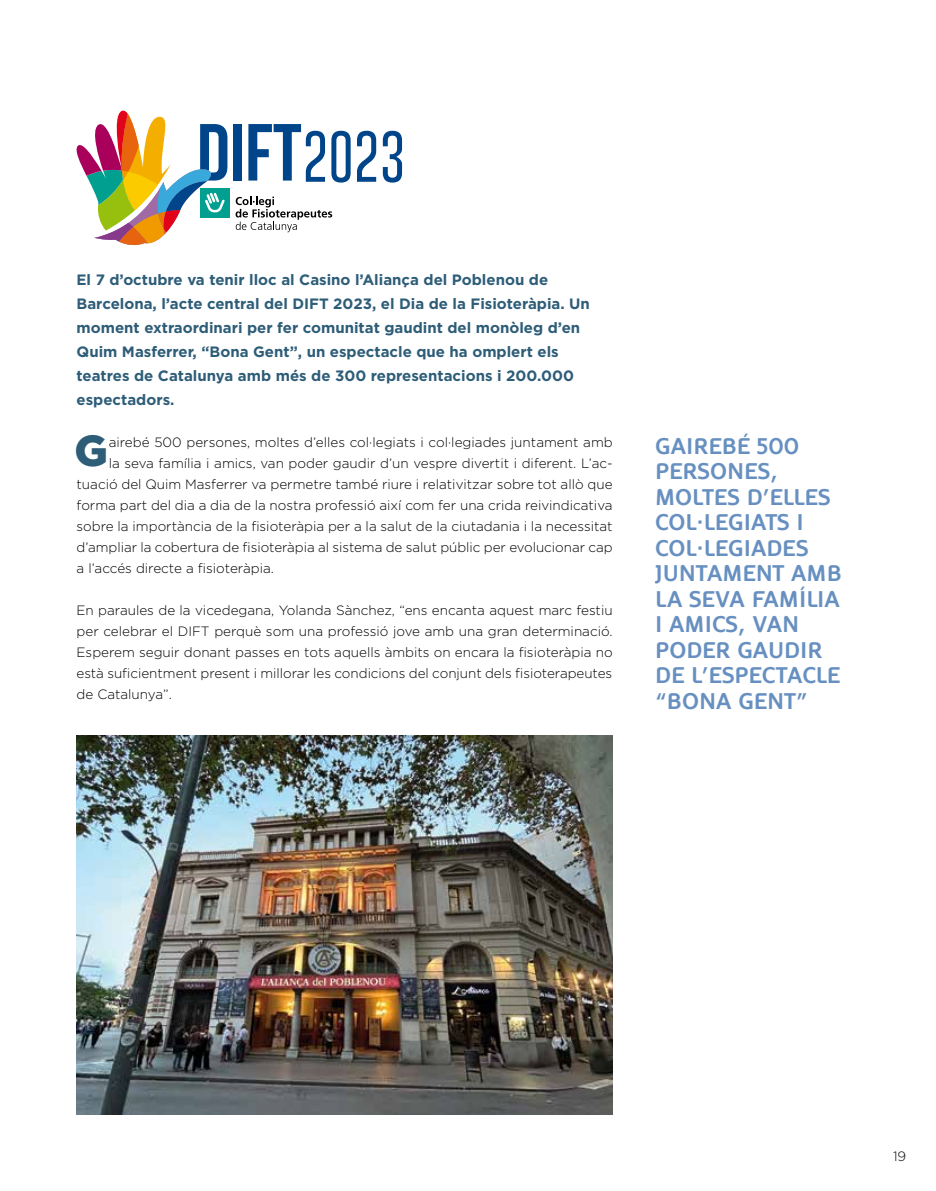
<style>
.page{position:relative;width:936px;height:1191px;background:#fff}
.page>*{position:absolute;margin:0;border:0;box-sizing:border-box;transform-origin:0 0}
.t1{font:900 43.5px "Gotham";color:#2e5d78}
.t2{font:700 22.5px/25.5px "Oblik W01";color:#6790c1}
.t3{font:700 15px/24px "Gotham";color:#2e5d78}
.t4{font:300 13.5px/21px "Gotham";color:#000;text-align:justify}
</style>
<div class="page">
<div style="left:200px;top:188px;width:29px;height:29px;background:#009f8f"></div>
<svg style="left:235px;top:196px;width:97px;height:36px"></svg>
<svg style="left:331px;top:131px;width:19px;height:51px"></svg>
<svg style="left:357px;top:131px;width:19px;height:51px"></svg>
<svg style="left:383px;top:131px;width:19px;height:52px"></svg>
<div style="left:233px;top:124px;width:9px;height:56px;background:#004489"></div>
<svg style="left:248px;top:124px;width:77px;height:58px"></svg>
<svg style="left:76px;top:110px;width:151px;height:136px"></svg>
<img style="left:77px;top:736px;width:535px;height:378px">
<p class="t3" style="left:77px;top:267px;width:515px">El 7 d’octubre va tenir lloc al Casino l’Aliança del Poblenou de Barcelona, l’acte central del DIFT 2023, el Dia de la Fisioteràpia. Un moment extraordinari per fer comunitat gaudint del monòleg d’en Quim Masferrer, “Bona Gent”, un espectacle que ha omplert els teatres de Catalunya amb més de 300 representacions i 200.000 espectadors.</p>
<p class="t4" style="left:109px;top:431px;width:505px">airebé 500 persones, moltes d’elles col·legiats i col·legiades juntament amb</p>
<p class="t4" style="left:109px;top:452px;width:505px">la seva família i amics, van poder gaudir d’un vespre divertit i diferent. L’ac-</p>
<p class="t4" style="left:77px;top:473px;width:537px">tuació del Quim Masferrer va permetre també riure i relativitzar sobre tot allò que</p>
<p class="t4" style="left:77px;top:494px;width:537px">forma part del dia a dia de la nostra professió així com fer una crida reivindicativa</p>
<p class="t4" style="left:77px;top:515px;width:537px">sobre la importància de la fisioteràpia per a la salut de la ciutadania i la necessitat</p>
<p class="t4" style="left:77px;top:536px;width:537px">d’ampliar la cobertura de fisioteràpia al sistema de salut públic per evolucionar cap</p>
<p class="t4" style="left:77px;top:557px;width:199px">a l’accés directe a fisioteràpia.</p>
<p class="t4" style="left:77px;top:599px;width:537px">En paraules de la vicedegana, Yolanda Sànchez, “ens encanta aquest marc festiu per celebrar el DIFT perquè som una professió jove amb una gran determinació.<br>Esperem seguir donant passes en tots aquells àmbits on encara la fisioteràpia no està suficientment present i millorar les condicions del conjunt dels fisioterapeutes de Catalunya”.</p>
<h1 class="t1" style="left:74px;top:421px;width:35px">G</h1>
<h2 class="t2" style="left:655px;top:433px;width:188px">GAIREBÉ 500<br>PERSONES,<br>MOLTES D’ELLES<br>COL·LEGIATS I<br>COL·LEGIADES<br>JUNTAMENT AMB<br>LA SEVA FAMÍLIA<br>I AMICS, VAN<br>PODER GAUDIR<br>DE L’ESPECTACLE “BONA GENT”</h2>
<p class="t4" style="left:892px;top:1145px;width:15px">19</p>
</div>
